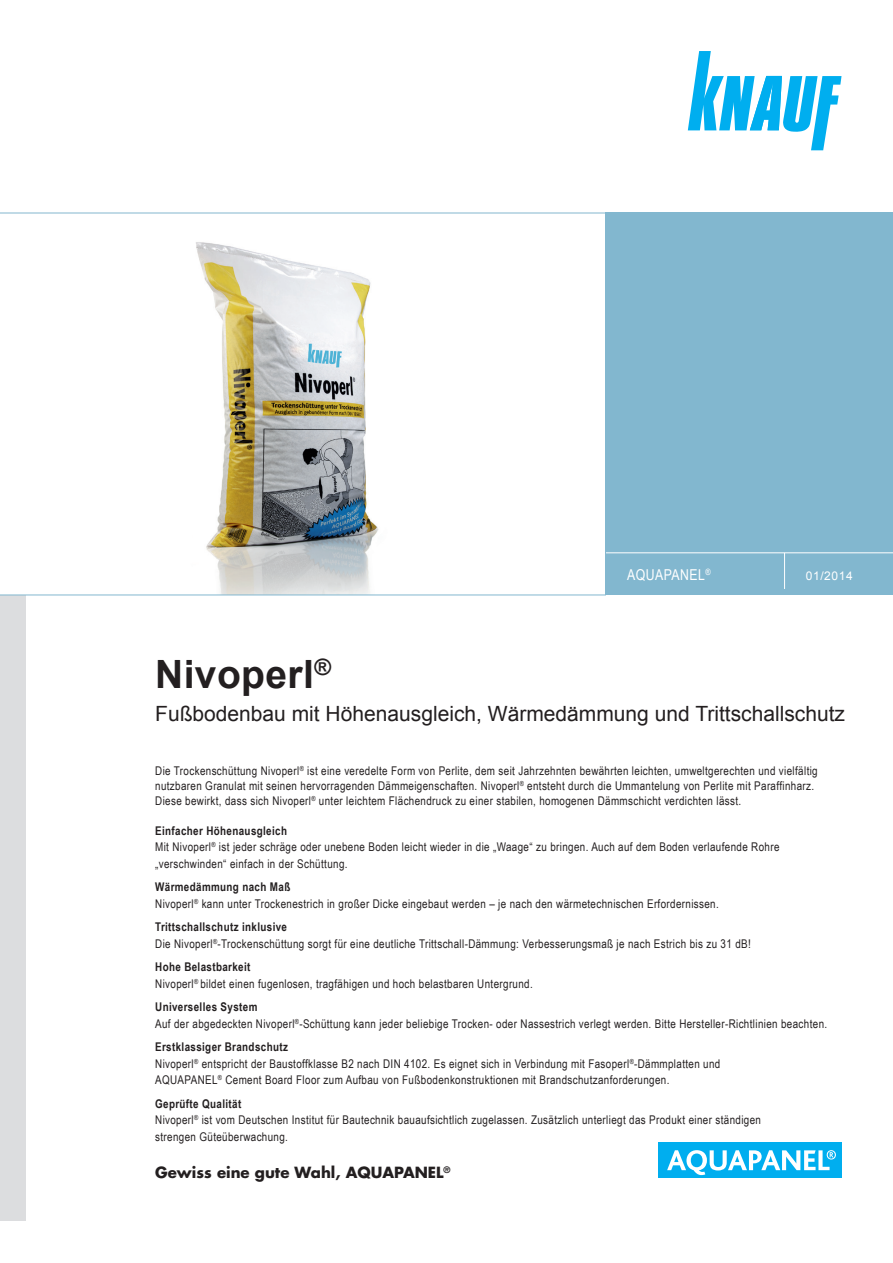
<style>
.page{position:relative;width:893px;height:1263px;background:#fff}
.page>*{position:absolute;margin:0;border:0;box-sizing:border-box;transform-origin:0 0}
.t1{font:700 39px "Arial";letter-spacing:.01em;color:#231f20}
.t2{font:21px "Arial";color:#231f20}
.t3{font:700 15px "Futura Std";color:#231f20}
.t4{font:15px "Arial Narrow";letter-spacing:.03em;color:#fff}
.t5{font:12px/16.5px "Arial Narrow";letter-spacing:.03em;color:#231f20}
.t6{font:12px "Arial";letter-spacing:.05em;color:#fff}
.s1{font-weight:700}
</style>
<div class="page">
<svg style="left:688px;top:51px;width:153px;height:99px"></svg>
<div style="left:658px;top:1142px;width:184px;height:36px;background:#00aeef"></div>
<svg style="left:667px;top:1150px;width:169px;height:25px"></svg>
<div style="left:606px;top:213px;width:287px;height:382px;background:#82b7cf"></div>
<div style="left:0;top:595px;width:26px;height:625px;background:#dcdddf"></div>
<hr style="left:606px;top:552px;width:287px;height:1px;background:#fff">
<hr style="left:784px;top:553px;width:1px;height:36px;background:#fff">
<img style="left:141px;top:242px;width:280px;height:353px">
<hr style="left:0;top:213px;width:606px;height:1px;background:#82b7cf">
<hr style="left:0;top:595px;width:606px;height:1px;background:#82b7cf">
<p class="t4" style="left:627px;top:563px;width:85px">AQUAPANEL<sup>®</sup></p>
<p class="t6" style="left:806px;top:568px;width:48px">01/2014</p>
<h1 class="t1" style="left:155px;top:648px;width:177px">Nivoperl<sup>®</sup></h1>
<h2 class="t2" style="left:155px;top:699px;width:691px">Fußbodenbau mit Höhenausgleich, Wärmedämmung und Trittschallschutz</h2>
<p class="t5" style="left:155px;top:763px;width:664px;line-height:15px">Die Trockenschüttung Nivoperl<sup>®</sup> ist eine veredelte Form von Perlite, dem seit Jahrzehnten bewährten leichten, umweltgerechten und vielfältig nutzbaren Granulat mit seinen hervorragenden Dämmeigenschaften. Nivoperl<sup>®</sup> entsteht durch die Ummantelung von Perlite mit Paraffinharz.<br>Diese bewirkt, dass sich Nivoperl<sup>®</sup> unter leichtem Flächendruck zu einer stabilen, homogenen Dämmschicht verdichten lässt.</p>
<p class="t5" style="left:155px;top:822px;width:626px"><span class="s1">Einfacher Höhenausgleich<br></span>Mit Nivoperl<sup>®</sup> ist jeder schräge oder unebene Boden leicht wieder in die „Waage“ zu bringen. Auch auf dem Boden verlaufende Rohre „verschwinden“ einfach in der Schüttung.</p>
<p class="t5" style="left:155px;top:878px;width:565px"><span class="s1">Wärmedämmung nach Maß<br></span>Nivoperl<sup>®</sup> kann unter Trockenestrich in großer Dicke eingebaut werden – je nach den wärmetechnischen Erfordernissen.</p>
<p class="t5" style="left:155px;top:918px;width:597px"><span class="s1">Trittschallschutz inklusive<br></span>Die Nivoperl<sup>®</sup>-Trockenschüttung sorgt für eine deutliche Trittschall-Dämmung: Verbesserungsmaß je nach Estrich bis zu 31 dB!</p>
<p class="t5" style="left:155px;top:958px;width:379px"><span class="s1">Hohe Belastbarkeit<br></span>Nivoperl<sup>®</sup> bildet einen fugenlosen, tragfähigen und hoch belastbaren Untergrund.</p>
<p class="t5" style="left:155px;top:998px;width:673px"><span class="s1">Universelles System<br></span>Auf der abgedeckten Nivoperl<sup>®</sup>-Schüttung kann jeder beliebige Trocken- oder Nassestrich verlegt werden. Bitte Hersteller-Richtlinien beachten.</p>
<p class="t5" style="left:155px;top:1038px;width:567px"><span class="s1">Erstklassiger Brandschutz<br></span>Nivoperl<sup>®</sup> entspricht der Baustoffklasse B2 nach DIN 4102. Es eignet sich in Verbindung mit Fasoperl<sup>®</sup>-Dämmplatten und<br>AQUAPANEL<sup>®</sup> Cement Board Floor zum Aufbau von Fußbodenkonstruktionen mit Brandschutzanforderungen.</p>
<p class="t5" style="left:155px;top:1095px;width:607px"><span class="s1">Geprüfte Qualität<br></span>Nivoperl<sup>®</sup> ist vom Deutschen Institut für Bautechnik bauaufsichtlich zugelassen. Zusätzlich unterliegt das Produkt einer ständigen strengen Güteüberwachung.</p>
<p class="t3" style="left:155px;top:1163px;width:297px">Gewiss eine gute Wahl, AQUAPANEL<sup>®</sup></p>
</div>
